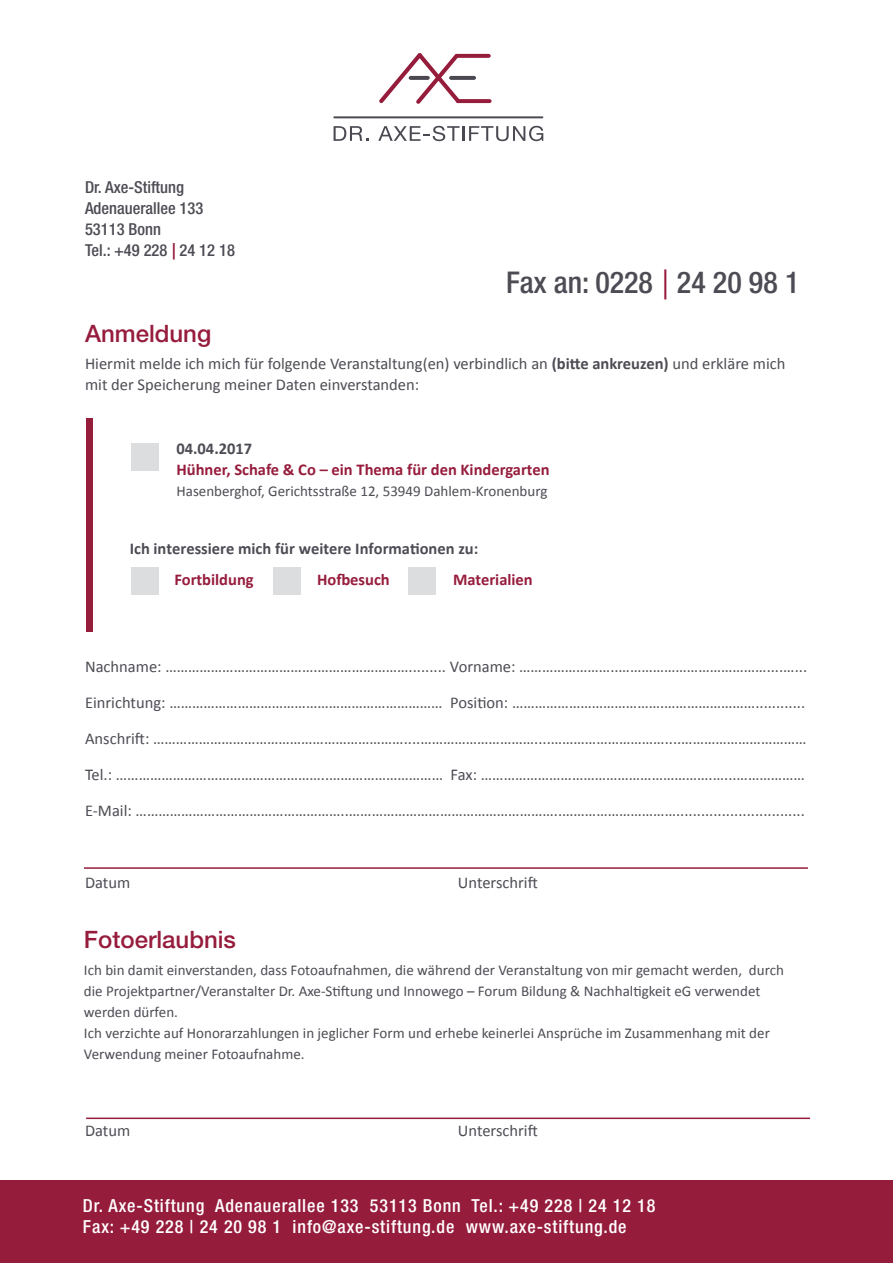
<style>
.page{position:relative;width:893px;height:1263px;background:#fff}
.page>*{position:absolute;margin:0;border:0;box-sizing:border-box;transform-origin:0 0}
.t1{font:500 condensed 30px "Helvetica Neue LT Std";color:#4d4c54}
.t2{font:500 24px "Helvetica Neue LT Std";color:#961c3c}
.t3{font:500 condensed 18px/21px "Helvetica Neue LT Std";letter-spacing:.05em;color:#fff}
.t4{font:16.5px/36px "Calibri";color:#4d4c54}
.t5{font:700 16.5px "Calibri";color:#961c3c}
.t6{font:500 condensed 16.5px/21px "Helvetica Neue LT Std";color:#4d4c54}
.t7{font:700 16.5px "Calibri";color:#4d4c54}
.t8{font:15px/21px "Calibri";color:#4d4c54}
.s1{font-stretch:normal;color:#961c3c}
.s2{font-weight:400;font-stretch:normal;color:#961c3c}
.s3{font-weight:700}
</style>
<div class="page">
<div style="left:0;top:1180px;width:893px;height:83px;background:#961c3c"></div>
<svg style="left:455px;top:54px;width:36px;height:4px"></svg>
<svg style="left:456px;top:99px;width:36px;height:4px"></svg>
<svg style="left:379px;top:53px;width:81px;height:51px"></svg>
<hr style="left:333px;top:116px;width:210px;height:2px;background:#4c4851">
<svg style="left:449px;top:76px;width:27px;height:4px"></svg>
<svg style="left:334px;top:126px;width:34px;height:15px"></svg>
<svg style="left:378px;top:126px;width:165px;height:15px"></svg>
<hr style="left:84px;top:867px;width:724px;height:2px;background:#961c3c">
<hr style="left:86px;top:1117px;width:724px;height:2px;background:#961c3c">
<div style="left:86px;top:418px;width:6px;height:213px;background:#961c3c"></div>
<div style="left:131px;top:443px;width:28px;height:27px;background:#dcdddf"></div>
<div style="left:131px;top:566px;width:28px;height:28px;background:#dcdddf"></div>
<div style="left:273px;top:566px;width:28px;height:28px;background:#dcdddf"></div>
<div style="left:408px;top:566px;width:28px;height:28px;background:#dcdddf"></div>
<p class="t6" style="left:85px;top:176px;width:151px">Dr. Axe-Stiftung<br>Adenauerallee 133<br>53113 Bonn<br>Tel.: +49 228 <span class="s1">|</span> 24 12 18</p>
<h1 class="t1" style="left:506px;top:264px;width:295px">Fax an: 0228 <span class="s2">|</span> 24 20 98 1</h1>
<h2 class="t2" style="left:85px;top:319px;width:128px">Anmeldung</h2>
<p class="t4" style="left:85px;top:353px;width:702px;line-height:21px">Hiermit melde ich mich für folgende Veranstaltung(en) verbindlich an <span class="s3">(bitte ankreuzen)</span> und erkläre mich mit der Speicherung meiner Daten einverstanden:</p>
<p class="t7" style="left:176px;top:437px;width:77px">04.04.2017</p>
<p class="t5" style="left:176px;top:458px;width:375px">Hühner, Schafe &amp; Co – ein Thema für den Kindergarten</p>
<p class="t8" style="left:176px;top:480px;width:372px">Hasenberghof, Gerichtsstraße 12, 53949 Dahlem-Kronenburg</p>
<p class="t7" style="left:130px;top:536px;width:350px">Ich interessiere mich für weitere Informationen zu:</p>
<p class="t5" style="left:174px;top:568px;width:81px">Fortbildung</p>
<p class="t5" style="left:317px;top:568px;width:74px">Hofbesuch</p>
<p class="t5" style="left:453px;top:568px;width:81px">Materialien</p>
<p class="t4" style="left:85px;top:647px;width:724px">Nachname: ………………………………….……………………......... Vorname: ……………………..…………………………………....…...<br>Einrichtung: ……………………………………………………………… Position: ………………………………….……………………............<br>Anschrift: …………………………………………………………....…………………………....…………………………....…………………………… Tel.: ………………………………………………..………………………… Fax: …………………………………………………….…...……………… E-Mail: ………………………………………………..………………………………………………..…………………………...............................</p>
<p class="t4" style="left:85px;top:864px;width:47px">Datum</p>
<p class="t4" style="left:458px;top:864px;width:82px">Unterschrift</p>
<h2 class="t2" style="left:84px;top:925px;width:154px">Fotoerlaubnis</h2>
<p class="t8" style="left:84px;top:959px;width:701px">Ich bin damit einverstanden, dass Fotoaufnahmen, die während der Veranstaltung von mir gemacht werden, durch die Projektpartner/Veranstalter Dr. Axe-Stiftung und Innowego – Forum Bildung &amp; Nachhaltigkeit eG verwendet werden dürfen.<br>Ich verzichte auf Honorarzahlungen in jeglicher Form und erhebe keinerlei Ansprüche im Zusammenhang mit der Verwendung meiner Fotoaufnahme.</p>
<p class="t4" style="left:85px;top:1112px;width:47px">Datum</p>
<p class="t4" style="left:458px;top:1112px;width:82px">Unterschrift</p>
<p class="t3" style="left:83px;top:1195px;width:574px">Dr. Axe-Stiftung Adenauerallee 133 53113 Bonn Tel.: +49 228 | 24 12 18<br>Fax: +49 228 | 24 20 98 1 info@axe-stiftung.de www.axe-stiftung.de</p>
</div>
